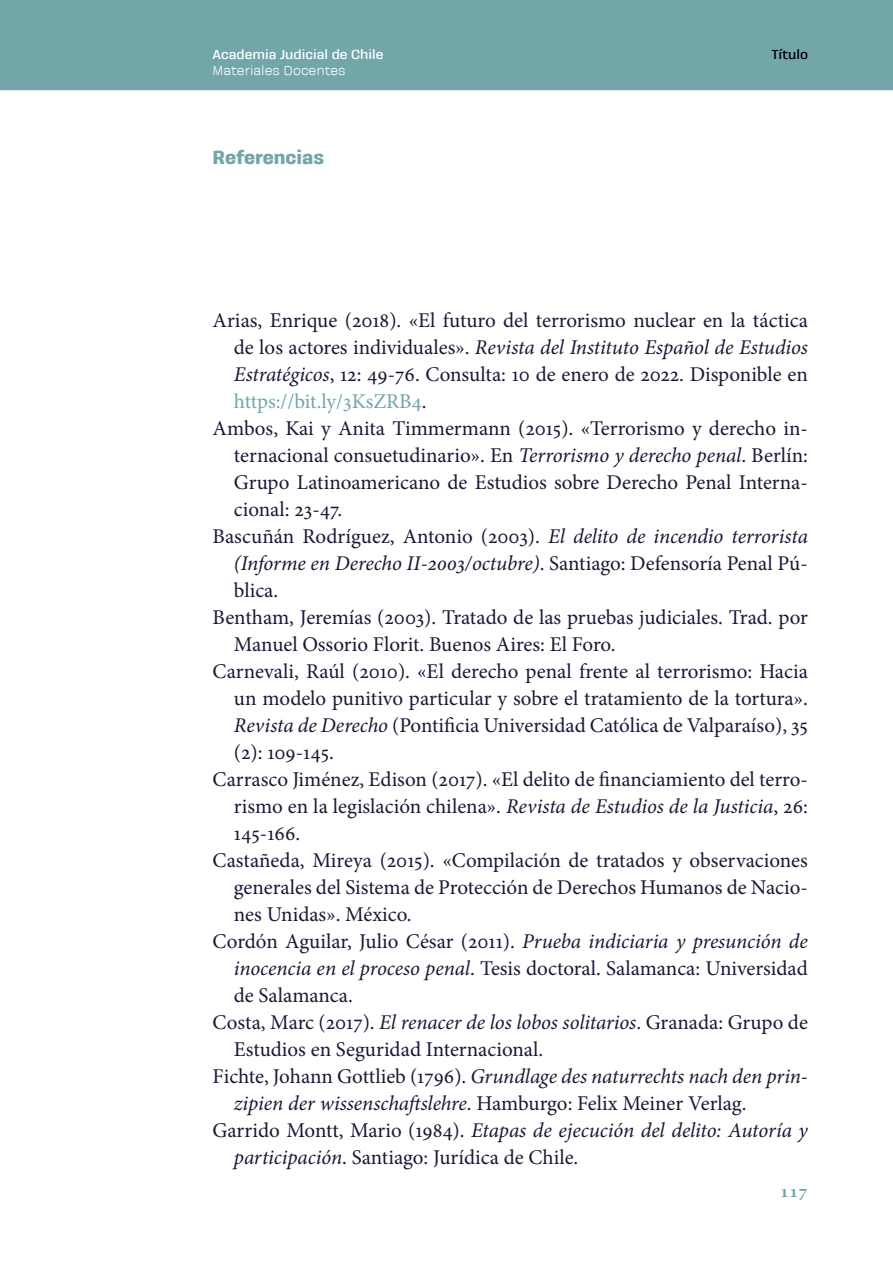
<style>
.page{position:relative;width:893px;height:1263px;background:#fff}
.page>*{position:absolute;margin:0;border:0;box-sizing:border-box;transform-origin:0 0}
.t1{font:21px "Minion Pro";color:#1a1835}
.t2{font:italic 21px "Minion Pro";letter-spacing:-.005em;color:#1a1835}
.t3{font:21px "Minion Pro";color:#72a6a9}
.t4{font:900 19.5px "Galeana Standard";color:#72a6a9}
.t5{font:700 18px "Minion Pro";color:#72a6a9}
.t6{font:700 13.5px "Galeana Standard";color:#fff}
.t7{font:13.5px "Galeana Standard";color:#fff}
.t8{font:700 13.5px "Galeana Standard";color:#000}
.s1{font-style:normal}
.s2{font-style:italic}
.s3{color:#1a1835}
</style>
<div class="page">
<div style="left:0;top:0;width:893px;height:89px;background:#72a6a9"></div>
<hr style="left:0;top:89px;width:893px;height:1px;background:#72a6a9">
<p class="t6" style="left:213px;top:47px;width:172px">Academia Judicial de Chile</p>
<p class="t8" style="left:771px;top:47px;width:38px">Título</p>
<p class="t7" style="left:213px;top:63px;width:134px">Materiales Docentes</p>
<p class="t4" style="left:213px;top:146px;width:113px">Referencias</p>
<p class="t1" style="left:213px;top:306px;width:597px">Arias, Enrique (2018). «El futuro del terrorismo nuclear en la táctica</p>
<p class="t2" style="left:234px;top:333px;width:576px"><span class="s1">de los actores individuales».</span> Revista del Instituto Español de Estudios</p>
<p class="t1" style="left:234px;top:360px;width:575px"><span class="s2">Estratégicos</span>, 12: 49-76. Consulta: 10 de enero de 2022. Disponible en</p>
<p class="t3" style="left:234px;top:387px;width:194px">https://bit.ly/3KsZRB4<span class="s3">.</span></p>
<p class="t1" style="left:213px;top:414px;width:597px">Ambos, Kai y Anita Timmermann (2015). «Terrorismo y derecho in-</p>
<p class="t1" style="left:234px;top:441px;width:576px">ternacional consuetudinario». En <span class="s2">Terrorismo y derecho penal</span>. Berlín:</p>
<p class="t1" style="left:234px;top:468px;width:576px">Grupo Latinoamericano de Estudios sobre Derecho Penal Interna-</p>
<p class="t1" style="left:234px;top:495px;width:110px">cional: 23-47.</p>
<p class="t1" style="left:213px;top:522px;width:597px">Bascuñán Rodríguez, Antonio (2003). <span class="s2">El delito de incendio terrorista</span></p>
<p class="t2" style="left:234px;top:549px;width:576px">(Informe en Derecho II-2003/octubre)<span class="s1">. Santiago: Defensoría Penal Pú-</span></p>
<p class="t1" style="left:234px;top:576px;width:46px">blica.</p>
<p class="t1" style="left:213px;top:603px;width:597px">Bentham, Jeremías (2003). Tratado de las pruebas judiciales. Trad. por</p>
<p class="t1" style="left:234px;top:630px;width:383px">Manuel Ossorio Florit. Buenos Aires: El Foro.</p>
<p class="t1" style="left:213px;top:657px;width:597px">Carnevali, Raúl (2010). «El derecho penal frente al terrorismo: Hacia</p>
<p class="t1" style="left:234px;top:684px;width:576px">un modelo punitivo particular y sobre el tratamiento de la tortura».</p>
<p class="t1" style="left:234px;top:711px;width:576px"><span class="s2">Revista de Derecho</span> (Pontificia Universidad Católica de Valparaíso), 35</p>
<p class="t1" style="left:234px;top:738px;width:102px">(2): 109-145.</p>
<p class="t1" style="left:213px;top:765px;width:597px">Carrasco Jiménez, Edison (2017). «El delito de financiamiento del terro-</p>
<p class="t1" style="left:234px;top:792px;width:576px">rismo en la legislación chilena». <span class="s2">Revista de Estudios de la Justicia</span>, 26:</p>
<p class="t1" style="left:234px;top:819px;width:68px">145-166.</p>
<p class="t1" style="left:213px;top:846px;width:597px">Castañeda, Mireya (2015). «Compilación de tratados y observaciones</p>
<p class="t1" style="left:234px;top:873px;width:576px">generales del Sistema de Protección de Derechos Humanos de Nacio-</p>
<p class="t1" style="left:234px;top:900px;width:179px">nes Unidas». México.</p>
<p class="t1" style="left:213px;top:927px;width:597px">Cordón Aguilar, Julio César (2011). <span class="s2">Prueba indiciaria y presunción de</span></p>
<p class="t1" style="left:234px;top:954px;width:576px"><span class="s2">inocencia en el proceso penal</span>. Tesis doctoral. Salamanca: Universidad</p>
<p class="t1" style="left:234px;top:981px;width:120px">de Salamanca.</p>
<p class="t1" style="left:213px;top:1008px;width:597px">Costa, Marc (2017). <span class="s2">El renacer de los lobos solitarios</span>. Granada: Grupo de</p>
<p class="t1" style="left:234px;top:1035px;width:311px">Estudios en Seguridad Internacional.</p>
<p class="t2" style="left:213px;top:1062px;width:597px"><span class="s1">Fichte, Johann Gottlieb (1796).</span> Grundlage des naturrechts nach den prin-</p>
<p class="t1" style="left:234px;top:1089px;width:514px"><span class="s2">zipien der wissenschaftslehre</span>. Hamburgo: Felix Meiner Verlag.</p>
<p class="t2" style="left:213px;top:1116px;width:597px"><span class="s1">Garrido Montt, Mario (1984).</span> Etapas de ejecución del delito: Autoría y</p>
<p class="t1" style="left:234px;top:1143px;width:346px"><span class="s2">participación</span>. Santiago: Jurídica de Chile.</p>
<p class="t5" style="left:780px;top:1178px;width:30px">117</p>
</div>
